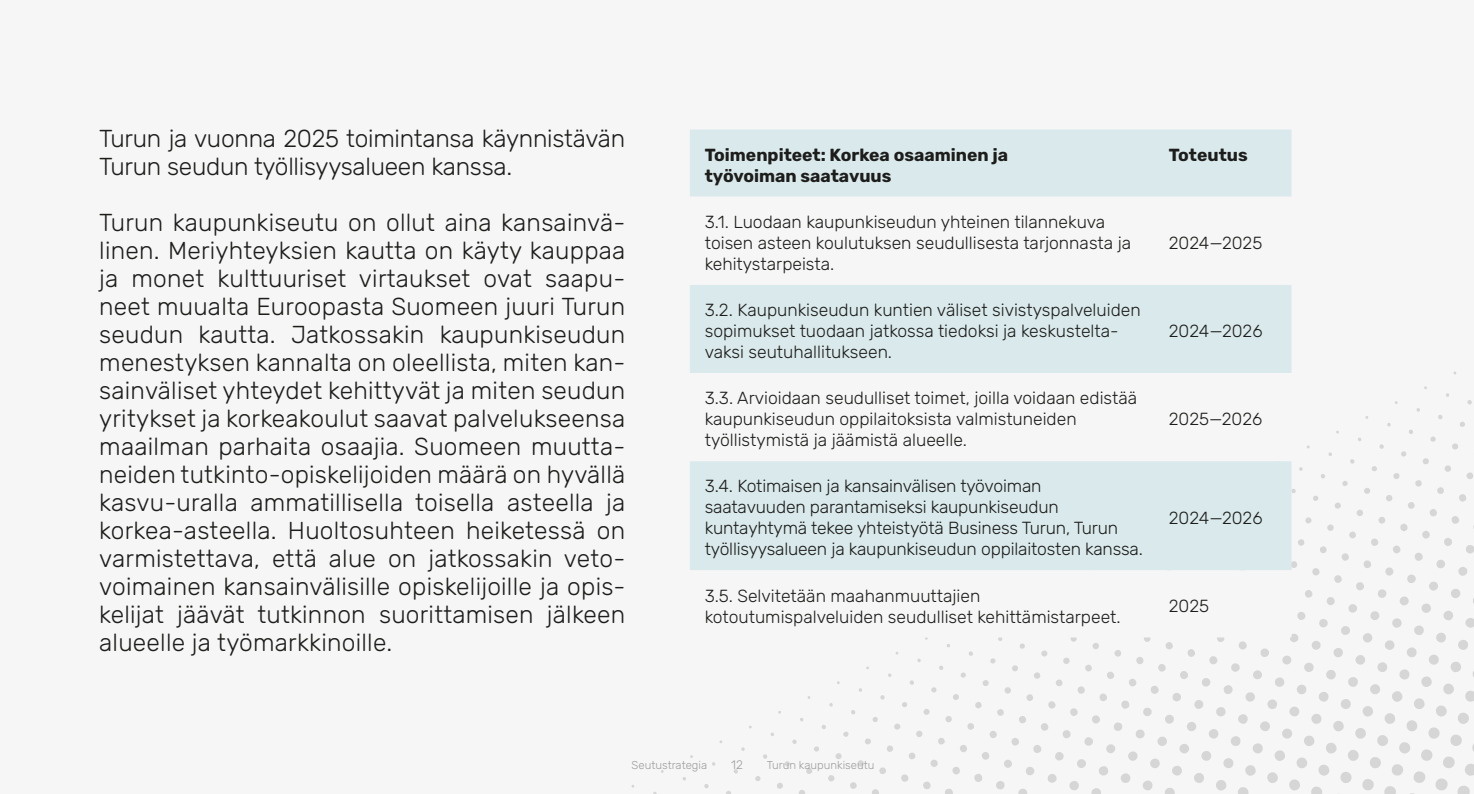
<style>
.page{position:relative;width:1474px;height:794px;background:#fff}
.page>*{position:absolute;margin:0;border:0;box-sizing:border-box;transform-origin:0 0}
.t1{font:300 24.5px/28px "Rubik";letter-spacing:-.01em;color:#1d1d1b}
.t2{font:300 17.5px/21px "Rubik";color:#1d1d1b}
.t3{font:700 17.5px/21px "Rubik";color:#1d1d1b}
.t4{font:300 12.25px "Rubik";color:#9d9d9c}
.t5{font:300 11.38px "Rubik";color:#9d9d9c}
</style>
<div class="page">
<div style="left:0;top:0;width:1473px;height:794px;background:#f6f6f6"></div>
<div style="left:690px;top:129px;width:601px;height:68px;background:#daeaec"></div>
<svg style="left:690px;top:285px;width:601px;height:285px;fill:#daeaec"></svg>
<p class="t1" style="left:99px;top:125px;width:527px">Turun ja vuonna 2025 toimintansa käynnistävän<br>Turun seudun työllisyysalueen kanssa.</p>
<p class="t1" style="left:99px;top:209px;width:527px;text-align:justify">Turun kaupunkiseutu on ollut aina kansainvä&shy;linen. Meriyhteyksien kautta on käyty kauppaa ja monet kulttuuriset virtaukset ovat saapu&shy;neet muualta Euroopasta Suomeen juuri Turun seudun kautta. Jatkossakin kaupunkiseudun menestyksen kannalta on oleellista, miten kan&shy;sainväliset yhteydet kehittyvät ja miten seudun yritykset ja korkeakoulut saavat palvelukseensa maailman parhaita osaajia. Suomeen muutta&shy;neiden tutkinto-opiskelijoiden määrä on hyvällä kasvu-uralla ammatillisella toisella asteella ja korkea-asteella. Huoltosuhteen heiketessä on varmistettava, että alue on jatkossakin veto&shy;voimainen kansainvälisille opiskelijoille ja opis&shy;kelijat jäävät tutkinnon suorittamisen jälkeen alueelle ja työmarkkinoille.</p>
<p class="t3" style="left:704px;top:145px;width:305px">Toimenpiteet: Korkea osaaminen ja työvoiman saatavuus</p>
<p class="t3" style="left:1168px;top:145px;width:80px">Toteutus</p>
<p class="t2" style="left:704px;top:212px;width:428px">3.1. Luodaan kaupunkiseudun yhteinen tilannekuva toisen asteen koulutuksen seudullisesta tarjonnasta ja kehitystarpeista.</p>
<p class="t2" style="left:1168px;top:233px;width:95px">2024—2025</p>
<p class="t2" style="left:704px;top:300px;width:437px">3.2. Kaupunkiseudun kuntien väliset sivistyspalveluiden sopimukset tuodaan jatkossa tiedoksi ja keskustelta&shy;vaksi seutuhallitukseen.</p>
<p class="t2" style="left:704px;top:388px;width:434px">3.3. Arvioidaan seudulliset toimet, joilla voidaan edistää kaupunkiseudun oppilaitoksista valmistuneiden työllistymistä ja jäämistä alueelle.</p>
<p class="t2" style="left:704px;top:476px;width:440px">3.4. Kotimaisen ja kansainvälisen työvoiman saatavuuden parantamiseksi kaupunkiseudun kuntayhtymä tekee yhteistyötä Business Turun, Turun työllisyysalueen ja kaupunkiseudun oppilaitosten kanssa.</p>
<p class="t2" style="left:1168px;top:321px;width:95px">2024—2026</p>
<p class="t2" style="left:1168px;top:409px;width:95px">2025—2026</p>
<p class="t2" style="left:1168px;top:508px;width:95px">2024—2026</p>
<p class="t2" style="left:704px;top:585px;width:417px">3.5. Selvitetään maahanmuuttajien kotoutumispalveluiden seudulliset kehittämistarpeet.</p>
<p class="t2" style="left:1168px;top:596px;width:42px">2025</p>
<p class="t5" style="left:631px;top:759px;width:77px">Seutustrategia</p>
<p class="t4" style="left:731px;top:758px;width:13px">12</p>
<p class="t5" style="left:766px;top:759px;width:109px">Turun kaupunkiseutu</p>
</div>
